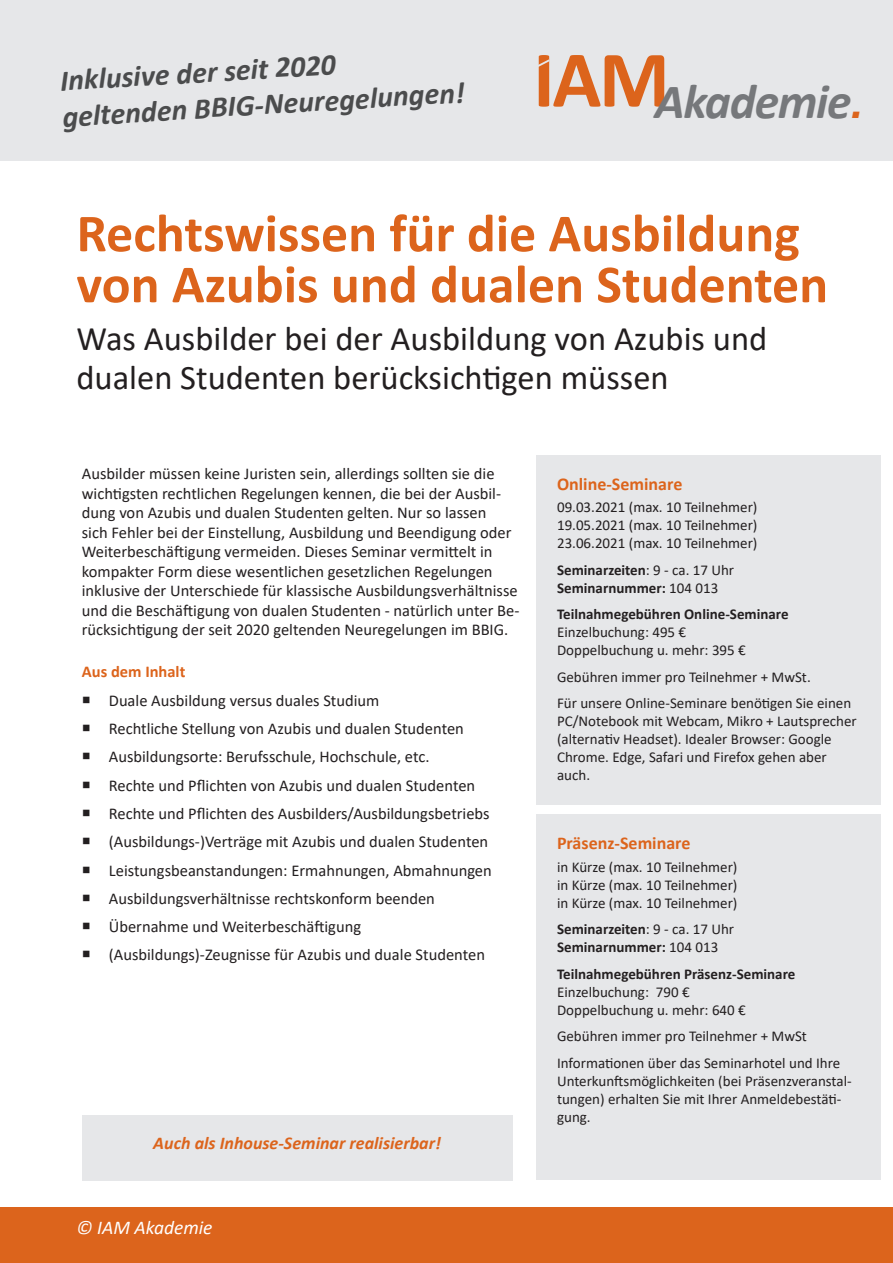
<style>
.page{position:relative;width:893px;height:1263px;background:#fff}
.page>*{position:absolute;margin:0;border:0;box-sizing:border-box;transform-origin:0 0}
.t1{font:700 54px/51px "Calibri";color:#dc641c}
.t2{font:italic 700 49.5px "Calibri";letter-spacing:-.025em;color:#76787b}
.t3{font:34.5px/39px "Calibri";color:#231f20}
.t4{font:italic 700 30px/36.6px "Calibri";color:#4b4c4d}
.t5{font:italic 19.5px "Calibri";color:#fff}
.t6{font:italic 700 18px "Calibri";color:#dc641c}
.t7{font:700 18px "Calibri";color:#dc641c}
.t8{font:16.5px/28.3px "Calibri";color:#231f20}
.t9{font:700 16.5px "Calibri";color:#dc641c}
.t10{font:15px/18px "Calibri";color:#231f20}
.t11{font:700 15px/18px "Calibri";color:#231f20}
.s1{font-family:"Arial";font-size:45px;color:#dc641c}
.s2{font-weight:400}
</style>
<div class="page">
<div style="left:0;top:1207px;width:893px;height:56px;background:#dc641c"></div>
<div style="left:0;top:0;width:893px;height:161px;background:#e6e7e9"></div>
<div style="left:536px;top:455px;width:344px;height:350px;background:#e6e7e9"></div>
<div style="left:536px;top:814px;width:344px;height:366px;background:#e6e7e9"></div>
<div style="left:82px;top:1114px;width:430px;height:66px;background:#e6e7e9"></div>
<h3 class="t4" style="left:59px;top:62px;width:404px;rotate:-4deg">Inklusive der seit 2020 geltenden BBIG-Neuregelungen!</h3>
<h2 class="t2" style="left:533px;top:66px;width:331px"><sup>IAM</sup>Akademie<span class="s1">.</span></h2>
<h1 class="t1" style="left:77px;top:207px;width:753px">Rechtswissen für die Ausbildung von Azubis und dualen Studenten</h1>
<h3 class="t3" style="left:77px;top:318px;width:692px">Was Ausbilder bei der Ausbildung von Azubis und dualen Studenten berücksichtigen müssen</h3>
<p class="t8" style="left:82px;top:463px;width:439px;line-height:19.5px">Ausbilder müssen keine Juristen sein, allerdings sollten sie die wichtigsten rechtlichen Regelungen kennen, die bei der Ausbil&shy;dung von Azubis und dualen Studenten gelten. Nur so lassen<br>sich Fehler bei der Einstellung, Ausbildung und Beendigung oder Weiterbeschäftigung vermeiden. Dieses Seminar vermittelt in kompakter Form diese wesentlichen gesetzlichen Regelungen inklusive der Unterschiede für klassische Ausbildungsverhältnisse und die Beschäftigung von dualen Studenten - natürlich unter Be&shy;rücksichtigung der seit 2020 geltenden Neuregelungen im BBIG.</p>
<p class="t9" style="left:82px;top:660px;width:105px">Aus dem Inhalt</p>
<p class="t8" style="left:109px;top:686px;width:384px">Duale Ausbildung versus duales Studium<br>Rechtliche Stellung von Azubis und dualen Studenten Ausbildungsorte: Berufsschule, Hochschule, etc.<br>Rechte und Pflichten von Azubis und dualen Studenten Rechte und Pflichten des Ausbilders/Ausbildungsbetriebs (Ausbildungs-)Verträge mit Azubis und dualen Studenten Leistungsbeanstandungen: Ermahnungen, Abmahnungen Ausbildungsverhältnisse rechtskonform beenden Übernahme und Weiterbeschäftigung (Ausbildungs)-Zeugnisse für Azubis und duale Studenten</p>
<p class="t6" style="left:153px;top:1131px;width:289px">Auch als Inhouse-Seminar realisierbar!</p>
<p class="t5" style="left:77px;top:1214px;width:138px">© IAM Akademie</p>
<p class="t7" style="left:557px;top:471px;width:127px">Online-Seminare</p>
<p class="t10" style="left:557px;top:498px;width:202px;text-align:justify">09.03.2021 (max. 10 Teilnehmer)<br>19.05.2021 (max. 10 Teilnehmer)<br>23.06.2021 (max. 10 Teilnehmer)</p>
<p class="t11" style="left:557px;top:560px;width:179px">Seminarzeiten<span class="s2">: 9 - ca. 17 Uhr<br></span>Seminarnummer: <span class="s2">104 013</span></p>
<p class="t11" style="left:557px;top:605px;width:233px">Teilnahmegebühren Online-Seminare</p>
<p class="t10" style="left:557px;top:623px;width:190px">Einzelbuchung: 495 €<br>Doppelbuchung u. mehr: 395 €</p>
<p class="t10" style="left:557px;top:663px;width:296px;line-height:26.5px">Gebühren immer pro Teilnehmer + MwSt.<br>Für unsere Online-Seminare benötigen Sie einen</p>
<p class="t10" style="left:557px;top:712px;width:301px">PC/Notebook mit Webcam, Mikro + Lautsprecher (alternativ Headset). Idealer Browser: Google Chrome. Edge, Safari und Firefox gehen aber auch.</p>
<p class="t7" style="left:557px;top:830px;width:135px">Präsenz-Seminare</p>
<p class="t10" style="left:557px;top:857px;width:182px;text-align:justify">in Kürze (max. 10 Teilnehmer) in Kürze (max. 10 Teilnehmer) in Kürze (max. 10 Teilnehmer)</p>
<p class="t11" style="left:557px;top:920px;width:179px">Seminarzeiten<span class="s2">: 9 - ca. 17 Uhr<br></span>Seminarnummer: <span class="s2">104 013</span></p>
<p class="t11" style="left:557px;top:964px;width:240px">Teilnahmegebühren Präsenz-Seminare</p>
<p class="t10" style="left:557px;top:982px;width:190px">Einzelbuchung: 790 €<br>Doppelbuchung u. mehr: 640 €</p>
<p class="t10" style="left:557px;top:1022px;width:285px;line-height:26.5px">Gebühren immer pro Teilnehmer + MwSt<br>Informationen über das Seminarhotel und Ihre</p>
<p class="t10" style="left:557px;top:1071px;width:296px">Unterkunftsmöglichkeiten (bei Präsenzveranstal&shy;tungen) erhalten Sie mit Ihrer Anmeldebestäti&shy;gung.</p>
</div>
